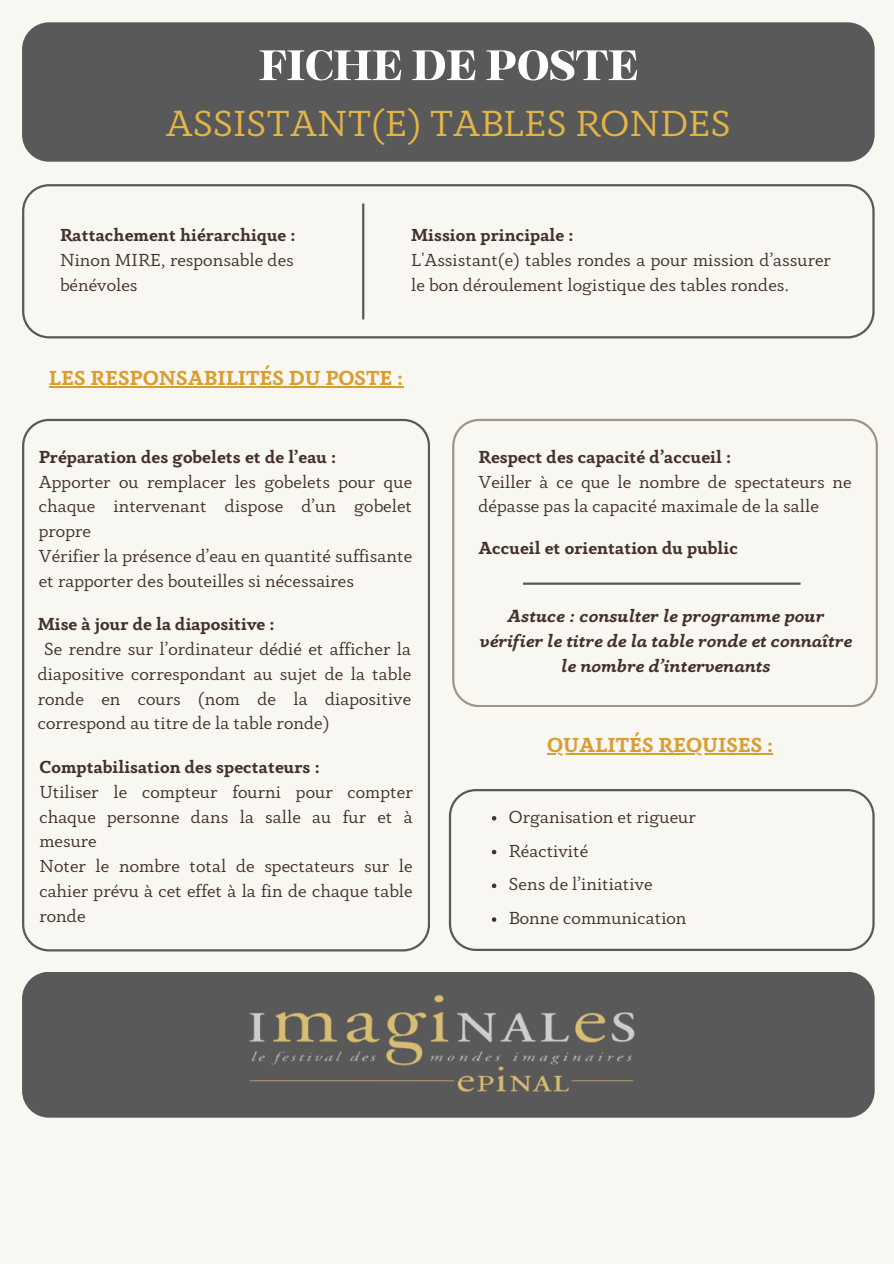
<style>
.page{position:relative;width:894px;height:1264px;background:#fff}
.page>*{position:absolute;margin:0;border:0;box-sizing:border-box;transform-origin:0 0}
.t1{font:700 52.5px "Binggo Wood Display";color:#fff}
.t2{font:37.5px "Anaphora";color:#e2b546}
.t3{font:700 21px "Anaphora";color:#d99e30}
.t4{font:18px/24.8px "Anaphora";color:#44312b}
.t5{font:700 18px "Anaphora";color:#44312b}
.t6{font:italic 700 18px/24.8px "Anaphora";color:#44312b;text-align:center}
</style>
<div class="page">
<div style="left:0;top:0;width:893px;height:1263px;background:#f8f7f2"></div>
<div style="left:22px;top:22px;width:852px;height:140px;background:#595959;border-radius:27px"></div>
<svg style="left:22px;top:184px;width:852px;height:154px"></svg>
<hr style="left:362px;top:204px;width:2px;height:115px;background:#595959">
<svg style="left:452px;top:419px;width:425px;height:288px"></svg>
<svg style="left:22px;top:419px;width:407px;height:532px"></svg>
<svg style="left:449px;top:789px;width:425px;height:162px"></svg>
<div style="left:22px;top:971px;width:852px;height:146px;background:#595959;border-radius:27px"></div>
<hr style="left:523px;top:582px;width:277px;height:2px;background:#595959">
<hr style="left:49px;top:386px;width:354px;height:1px;background:#d99e30">
<svg style="left:491px;top:816px;width:5px;height:4px"></svg>
<svg style="left:491px;top:849px;width:5px;height:5px"></svg>
<svg style="left:491px;top:883px;width:5px;height:5px"></svg>
<svg style="left:491px;top:917px;width:5px;height:4px"></svg>
<hr style="left:547px;top:753px;width:225px;height:1px;background:#d99e30">
<img style="left:249px;top:995px;width:386px;height:97px">
<h1 class="t1" style="left:259px;top:39px;width:380px">FICHE DE POSTE</h1>
<h1 class="t2" style="left:166px;top:109px;width:566px">ASSISTANT(E) TABLES RONDES</h1>
<p class="t5" style="left:60px;top:228px;width:237px">Rattachement hiérarchique :</p>
<p class="t4" style="left:60px;top:249px;width:235px">Ninon MIRE, responsable des bénévoles</p>
<p class="t5" style="left:411px;top:228px;width:164px">Mission principale :</p>
<p class="t4" style="left:411px;top:249px;width:421px">L'Assistant(e) tables rondes a pour mission d’assurer le bon déroulement logistique des tables rondes.</p>
<p class="t3" style="left:49px;top:370px;width:355px">LES RESPONSABILITÉS DU POSTE :</p>
<h2 class="t5" style="left:39px;top:449px;width:299px">Préparation des gobelets et de l’eau :</h2>
<p class="t4" style="left:39px;top:470px;width:375px;text-align:justify">Apporter ou remplacer les gobelets pour que chaque intervenant dispose d’un gobelet propre</p>
<p class="t4" style="left:39px;top:545px;width:375px">Vérifier la présence d’eau en quantité suffisante et rapporter des bouteilles si nécessaires</p>
<p class="t5" style="left:38px;top:617px;width:238px">Mise à jour de la diapositive :</p>
<p class="t4" style="left:38px;top:638px;width:375px;text-align:justify;text-indent:6px">Se rendre sur l’ordinateur dédié et afficher la diapositive correspondant au sujet de la table ronde en cours (nom de la diapositive correspond au titre de la table ronde)</p>
<p class="t5" style="left:39px;top:759px;width:282px">Comptabilisation des spectateurs :</p>
<p class="t4" style="left:39px;top:780px;width:375px;text-align:justify">Utiliser le compteur fourni pour compter chaque personne dans la salle au fur et à mesure</p>
<p class="t4" style="left:39px;top:855px;width:375px;text-align:justify">Noter le nombre total de spectateurs sur le cahier prévu à cet effet à la fin de chaque table ronde</p>
<p class="t5" style="left:478px;top:449px;width:254px">Respect des capacité d’accueil :</p>
<p class="t4" style="left:478px;top:470px;width:375px">Veiller à ce que le nombre de spectateurs ne dépasse pas la capacité maximale de la salle</p>
<p class="t5" style="left:478px;top:540px;width:261px">Accueil et orientation du public</p>
<p class="t6" style="left:479px;top:605px;width:373px">Astuce : consulter le programme pour vérifier le titre de la table ronde et connaître le nombre d’intervenants</p>
<h2 class="t3" style="left:547px;top:737px;width:227px">QUALITÉS REQUISES :</h2>
<p class="t4" style="left:509px;top:805px;width:188px">Organisation et rigueur</p>
<h3 class="t4" style="left:509px;top:839px;width:81px">Réactivité</h3>
<p class="t4" style="left:509px;top:873px;width:145px">Sens de l’initiative</p>
<h3 class="t4" style="left:509px;top:907px;width:179px">Bonne communication</h3>
</div>
